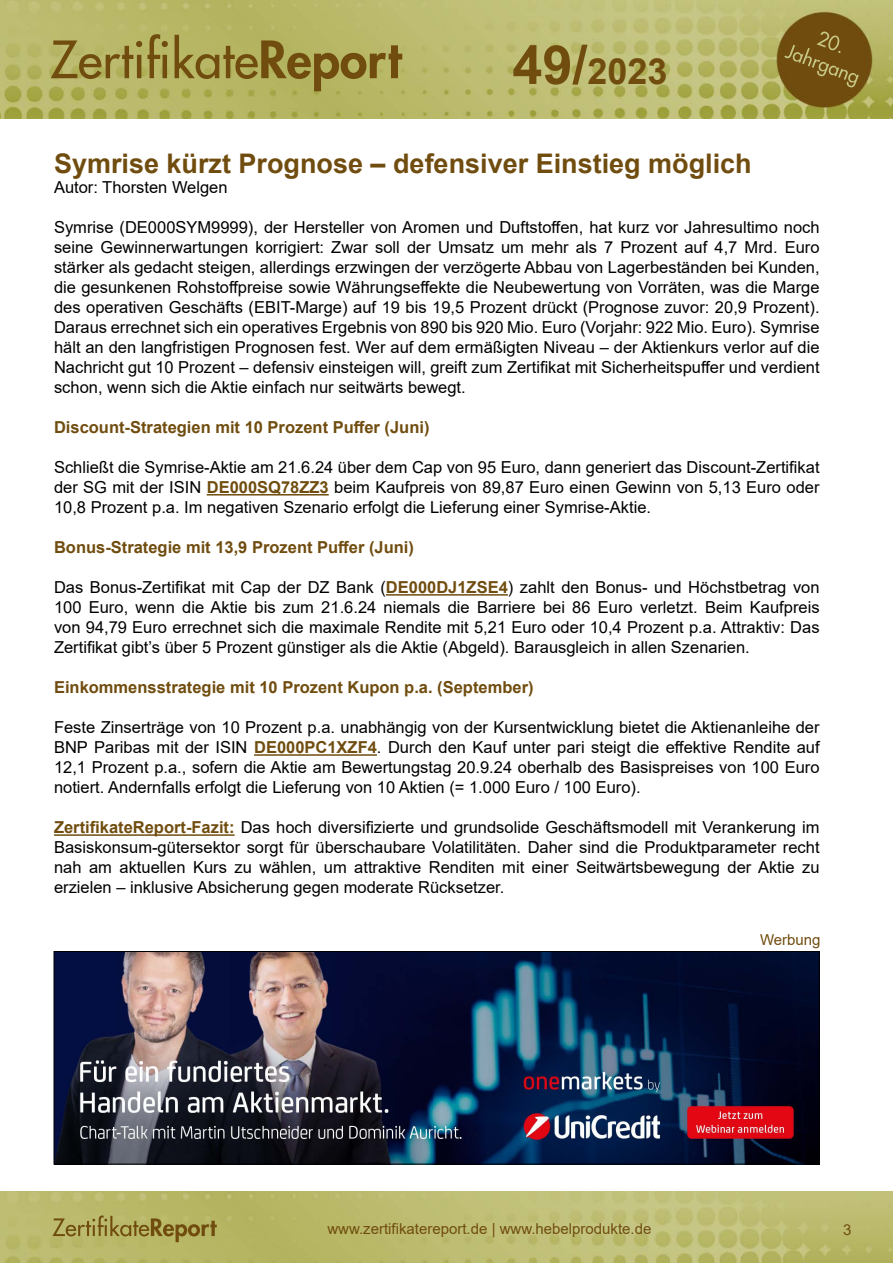
<style>
.page{position:relative;width:893px;height:1263px;background:#fff}
.page>*{position:absolute;margin:0;border:0;box-sizing:border-box;transform-origin:0 0}
.t1{font:700 36px "Arial";color:#704d0f}
.t2{font:700 27px "Arial";color:#704d0f}
.t3{font:16.5px/20px "Arial";color:#000;text-align:justify}
.t4{font:700 16.5px "Arial";color:#704d0f}
.t5{font:15px "Arial";color:#704d0f}
.s1{font-size:54px}
.s2{font-weight:700;color:#704d0f}
</style>
<div class="page">
<img style="left:0;top:1192px;width:893px;height:71px">
<img style="left:0;top:0;width:893px;height:119px">
<hr style="left:207px;top:494px;width:122px;height:1px;background:#704d0f">
<hr style="left:386px;top:594px;width:122px;height:2px;background:#704d0f">
<hr style="left:254px;top:754px;width:123px;height:2px;background:#704d0f">
<hr style="left:54px;top:834px;width:181px;height:2px;background:#704d0f">
<img style="left:56px;top:953px;width:762px;height:209px">
<div style="left:54px;top:951px;width:766px;height:213px;border:1px solid #000"></div>
<h1 class="t1" style="left:512px;top:46px;width:157px"><span class="s1">49/</span>2023</h1>
<h2 class="t2" style="left:54px;top:144px;width:699px">Symrise kürzt Prognose – defensiver Einstieg möglich</h2>
<p class="t3" style="left:54px;top:177px;width:175px">Autor: Thorsten Welgen</p>
<p class="t3" style="left:54px;top:217px;width:767px">Symrise (DE000SYM9999), der Hersteller von Aromen und Duftstoffen, hat kurz vor Jahresultimo noch seine Gewinnerwartungen korrigiert: Zwar soll der Umsatz um mehr als 7 Prozent auf 4,7 Mrd. Euro stärker als gedacht steigen, allerdings erzwingen der verzögerte Abbau von Lagerbeständen bei Kunden, die gesunkenen Rohstoffpreise sowie Währungseffekte die Neubewertung von Vorräten, was die Marge des operativen Geschäfts (EBIT-Marge) auf 19 bis 19,5 Prozent drückt (Prognose zuvor: 20,9 Prozent).<br>Daraus errechnet sich ein operatives Ergebnis von 890 bis 920 Mio. Euro (Vorjahr: 922 Mio. Euro). Symrise hält an den langfristigen Prognosen fest. Wer auf dem ermäßigten Niveau – der Aktienkurs verlor auf die Nachricht gut 10 Prozent – defensiv einsteigen will, greift zum Zertifikat mit Sicherheitspuffer und verdient schon, wenn sich die Aktie einfach nur seitwärts bewegt.</p>
<p class="t4" style="left:54px;top:415px;width:377px">Discount-Strategien mit 10 Prozent Puffer (Juni)</p>
<p class="t3" style="left:54px;top:457px;width:767px">Schließt die Symrise-Aktie am 21.6.24 über dem Cap von 95 Euro, dann generiert das Discount-Zertifikat der SG mit der ISIN <span class="s2">DE000SQ78ZZ3</span> beim Kaufpreis von 89,87 Euro einen Gewinn von 5,13 Euro oder 10,8 Prozent p.a. Im negativen Szenario erfolgt die Lieferung einer Symrise-Aktie.</p>
<p class="t4" style="left:54px;top:536px;width:361px">Bonus-Strategie mit 13,9 Prozent Puffer (Juni)</p>
<p class="t3" style="left:54px;top:577px;width:767px">Das Bonus-Zertifikat mit Cap der DZ Bank (<span class="s2">DE000DJ1ZSE4</span>) zahlt den Bonus- und Höchstbetrag von 100 Euro, wenn die Aktie bis zum 21.6.24 niemals die Barriere bei 86 Euro verletzt. Beim Kaufpreis von 94,79 Euro errechnet sich die maximale Rendite mit 5,21 Euro oder 10,4 Prozent p.a. Attraktiv: Das Zertifikat gibt’s über 5 Prozent günstiger als die Aktie (Abgeld). Barausgleich in allen Szenarien.</p>
<p class="t4" style="left:54px;top:676px;width:481px">Einkommensstrategie mit 10 Prozent Kupon p.a. (September)</p>
<p class="t3" style="left:54px;top:717px;width:767px">Feste Zinserträge von 10 Prozent p.a. unabhängig von der Kursentwicklung bietet die Aktienanleihe der BNP Paribas mit der ISIN <span class="s2">DE000PC1XZF4</span>. Durch den Kauf unter pari steigt die effektive Rendite auf 12,1 Prozent p.a., sofern die Aktie am Bewertungstag 20.9.24 oberhalb des Basispreises von 100 Euro notiert. Andernfalls erfolgt die Lieferung von 10 Aktien (= 1.000 Euro / 100 Euro).</p>
<p class="t3" style="left:54px;top:817px;width:767px"><span class="s2">ZertifikateReport-Fazit:</span> Das hoch diversifizierte und grundsolide Geschäftsmodell mit Verankerung im Basiskonsum-gütersektor sorgt für überschaubare Volatilitäten. Daher sind die Produktparameter recht nah am aktuellen Kurs zu wählen, um attraktive Renditen mit einer Seitwärtsbewegung der Aktie zu erzielen – inklusive Absicherung gegen moderate Rücksetzer.</p>
<p class="t5" style="left:760px;top:930px;width:62px">Werbung</p>
<p class="t5" style="left:327px;top:1218px;width:326px">www.zertifikatereport.de | www.hebelprodukte.de</p>
<p class="t5" style="left:843px;top:1219px;width:10px">3</p>
</div>
